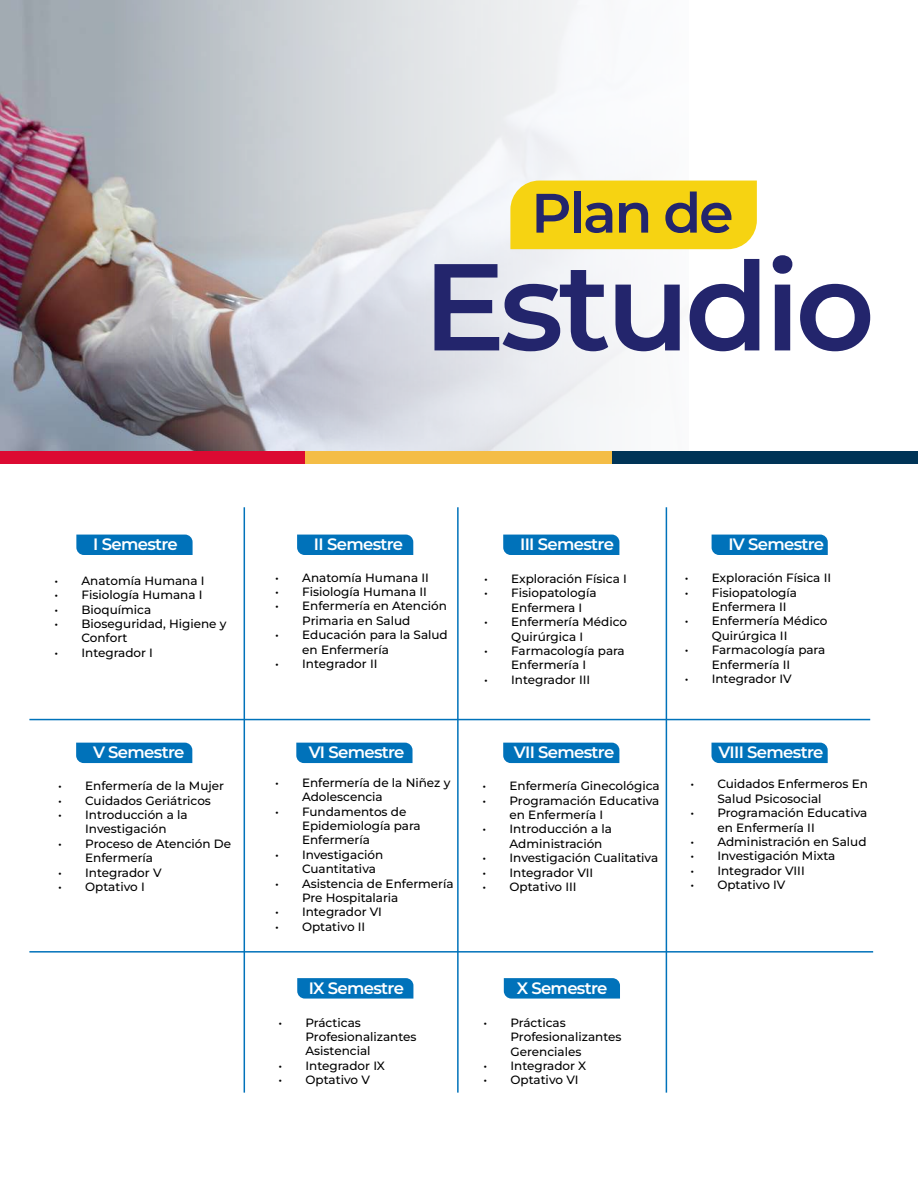
<style>
.page{position:relative;width:918px;height:1188px;background:#fff}
.page>*{position:absolute;margin:0;border:0;box-sizing:border-box;transform-origin:0 0}
.t1{font:600 123.3px "Montserrat";letter-spacing:-.04em;color:#23256c}
.t2{font:600 55.35px "Montserrat";letter-spacing:-.04em;color:#23256c}
.t3{font:600 16.5px "Montserrat";letter-spacing:-.04em;color:#fff}
.t4{font:500 12px/14.4px "Montserrat";color:#000}
</style>
<div class="page">
<img style="left:0;top:0;width:104px;height:451px">
<hr style="left:29px;top:719px;width:841px;height:1px;background:#0072ba">
<hr style="left:244px;top:507px;width:1px;height:586px;background:#0072ba">
<hr style="left:457px;top:507px;width:2px;height:586px;background:#0072ba">
<hr style="left:666px;top:507px;width:1px;height:586px;background:#0072ba">
<hr style="left:29px;top:951px;width:844px;height:2px;background:#0072ba">
<div style="left:712px;top:743px;width:116px;height:20px;background:#0072ba"></div>
<svg style="left:104px;top:0;width:653px;height:451px"></svg>
<div style="left:510px;top:181px;width:247px;height:68px;background:#f6d312"></div>
<div style="left:0;top:451px;width:306px;height:12px;background:#dc0a32"></div>
<div style="left:306px;top:451px;width:306px;height:12px;background:#f4bd46"></div>
<div style="left:612px;top:451px;width:306px;height:12px;background:#003457"></div>
<div style="left:76px;top:535px;width:117px;height:20px;background:#0072ba"></div>
<div style="left:503px;top:743px;width:116px;height:20px;background:#0072ba"></div>
<div style="left:712px;top:535px;width:116px;height:20px;background:#0072ba"></div>
<div style="left:297px;top:535px;width:116px;height:20px;background:#0072ba"></div>
<div style="left:76px;top:743px;width:116px;height:20px;background:#0072ba"></div>
<div style="left:503px;top:535px;width:116px;height:20px;background:#0072ba"></div>
<div style="left:296px;top:743px;width:117px;height:20px;background:#0072ba"></div>
<svg style="left:504px;top:978px;width:116px;height:21px;background:#0977bc"></svg>
<svg style="left:297px;top:978px;width:116px;height:21px;background:#0977bc"></svg>
<h2 class="t2" style="left:531px;top:174px;width:204px">Plan de</h2>
<h1 class="t1" style="left:423px;top:221px;width:454px">Estudio</h1>
<h3 class="t3" style="left:93px;top:533px;width:86px">I Semestre</h3>
<p class="t4" style="left:55px;top:574px;width:151px">• Anatomía Humana I</p>
<p class="t4" style="left:55px;top:589px;width:149px">• Fisiología Humana I</p>
<p class="t4" style="left:55px;top:603px;width:98px">• Bioquímica</p>
<p class="t4" style="left:82px;top:617px;width:147px;text-indent:-27px">• Bioseguridad, Higiene y<br>Confort</p>
<p class="t4" style="left:55px;top:646px;width:100px">• Integrador I</p>
<h3 class="t3" style="left:93px;top:741px;width:93px">V Semestre</h3>
<p class="t4" style="left:58px;top:780px;width:167px">• Enfermería de la Mujer</p>
<p class="t4" style="left:58px;top:794px;width:154px">• Cuidados Geriátricos</p>
<p class="t4" style="left:58px;top:808px;width:131px;text-align:center">• Introducción a la<br>Investigación</p>
<p class="t4" style="left:85px;top:837px;width:147px;text-indent:-27px">• Proceso de Atención De<br>Enfermería</p>
<p class="t4" style="left:58px;top:866px;width:105px">• Integrador V</p>
<p class="t4" style="left:58px;top:880px;width:88px">• Optativo I</p>
<h3 class="t3" style="left:314px;top:533px;width:91px">II Semestre</h3>
<p class="t4" style="left:275px;top:571px;width:155px">• Anatomía Humana II</p>
<p class="t4" style="left:275px;top:585px;width:153px">• Fisiología Humana II</p>
<p class="t4" style="left:302px;top:600px;width:146px;text-indent:-27px">• Enfermería en Atención<br>Primaria en Salud</p>
<p class="t4" style="left:302px;top:629px;width:147px;text-indent:-27px">• Educación para la Salud en Enfermería</p>
<p class="t4" style="left:275px;top:657px;width:104px">• Integrador II</p>
<h3 class="t3" style="left:309px;top:741px;width:97px">VI Semestre</h3>
<p class="t4" style="left:302px;top:776px;width:150px;text-indent:-27px">• Enfermería de la Niñez y<br>Adolescencia</p>
<p class="t4" style="left:302px;top:805px;width:120px;text-indent:-27px">• Fundamentos de<br>Epidemiología para<br>Enfermería</p>
<p class="t4" style="left:302px;top:848px;width:83px;text-indent:-27px">• Investigación<br>Cuantitativa</p>
<p class="t4" style="left:302px;top:877px;width:153px;text-indent:-27px">• Asistencia de Enfermería<br>Pre Hospitalaria</p>
<p class="t4" style="left:275px;top:906px;width:108px">• Integrador VI</p>
<p class="t4" style="left:275px;top:920px;width:92px">• Optativo II</p>
<h3 class="t3" style="left:309px;top:976px;width:97px">IX Semestre</h3>
<p class="t4" style="left:306px;top:1016px;width:113px;text-indent:-27px">• Prácticas<br>Profesionalizantes<br>Asistencial</p>
<p class="t4" style="left:279px;top:1059px;width:108px">• Integrador IX</p>
<p class="t4" style="left:279px;top:1074px;width:93px">• Optativo V</p>
<h3 class="t3" style="left:520px;top:533px;width:95px">III Semestre</h3>
<p class="t4" style="left:484px;top:572px;width:144px">• Exploración Física I</p>
<p class="t4" style="left:511px;top:587px;width:87px;text-indent:-27px">• Fisiopatología<br>Enfermera I</p>
<p class="t4" style="left:511px;top:616px;width:117px;text-indent:-27px">• Enfermería Médico<br>Quirúrgica I</p>
<p class="t4" style="left:511px;top:644px;width:115px;text-indent:-27px">• Farmacología para<br>Enfermería I</p>
<p class="t4" style="left:484px;top:673px;width:107px">• Integrador III</p>
<h3 class="t3" style="left:514px;top:741px;width:102px">VII Semestre</h3>
<p class="t4" style="left:483px;top:780px;width:179px">• Enfermería Ginecológica</p>
<p class="t4" style="left:510px;top:794px;width:151px;text-indent:-27px">• Programación Educativa en Enfermería I</p>
<p class="t4" style="left:510px;top:823px;width:104px;text-indent:-27px">• Introducción a la<br>Administración</p>
<p class="t4" style="left:483px;top:852px;width:177px">• Investigación Cualitativa</p>
<p class="t4" style="left:483px;top:866px;width:112px">• Integrador VII</p>
<p class="t4" style="left:483px;top:880px;width:96px">• Optativo III</p>
<h3 class="t3" style="left:728px;top:533px;width:97px">IV Semestre</h3>
<p class="t4" style="left:685px;top:572px;width:148px">• Exploración Física II</p>
<p class="t4" style="left:712px;top:586px;width:87px;text-indent:-27px">• Fisiopatología<br>Enfermera II</p>
<p class="t4" style="left:712px;top:615px;width:117px;text-indent:-27px">• Enfermería Médico<br>Quirúrgica II</p>
<p class="t4" style="left:712px;top:644px;width:115px;text-indent:-27px">• Farmacología para<br>Enfermería II</p>
<p class="t4" style="left:685px;top:672px;width:108px">• Integrador IV</p>
<h3 class="t3" style="left:718px;top:741px;width:106px">VIII Semestre</h3>
<p class="t4" style="left:717px;top:778px;width:152px;text-indent:-27px">• Cuidados Enfermeros En<br>Salud Psicosocial</p>
<p class="t4" style="left:717px;top:807px;width:151px;text-indent:-27px">• Programación Educativa en Enfermería II</p>
<p class="t4" style="left:690px;top:835px;width:178px">• Administración en Salud</p>
<p class="t4" style="left:690px;top:850px;width:146px">• Investigación Mixta</p>
<p class="t4" style="left:690px;top:864px;width:116px">• Integrador VIII</p>
<p class="t4" style="left:690px;top:879px;width:96px">• Optativo IV</p>
<h3 class="t3" style="left:517px;top:976px;width:92px">X Semestre</h3>
<p class="t4" style="left:511px;top:1016px;width:113px;text-indent:-27px">• Prácticas<br>Profesionalizantes<br>Gerenciales</p>
<p class="t4" style="left:484px;top:1059px;width:104px">• Integrador X</p>
<p class="t4" style="left:484px;top:1074px;width:96px">• Optativo VI</p>
</div>
